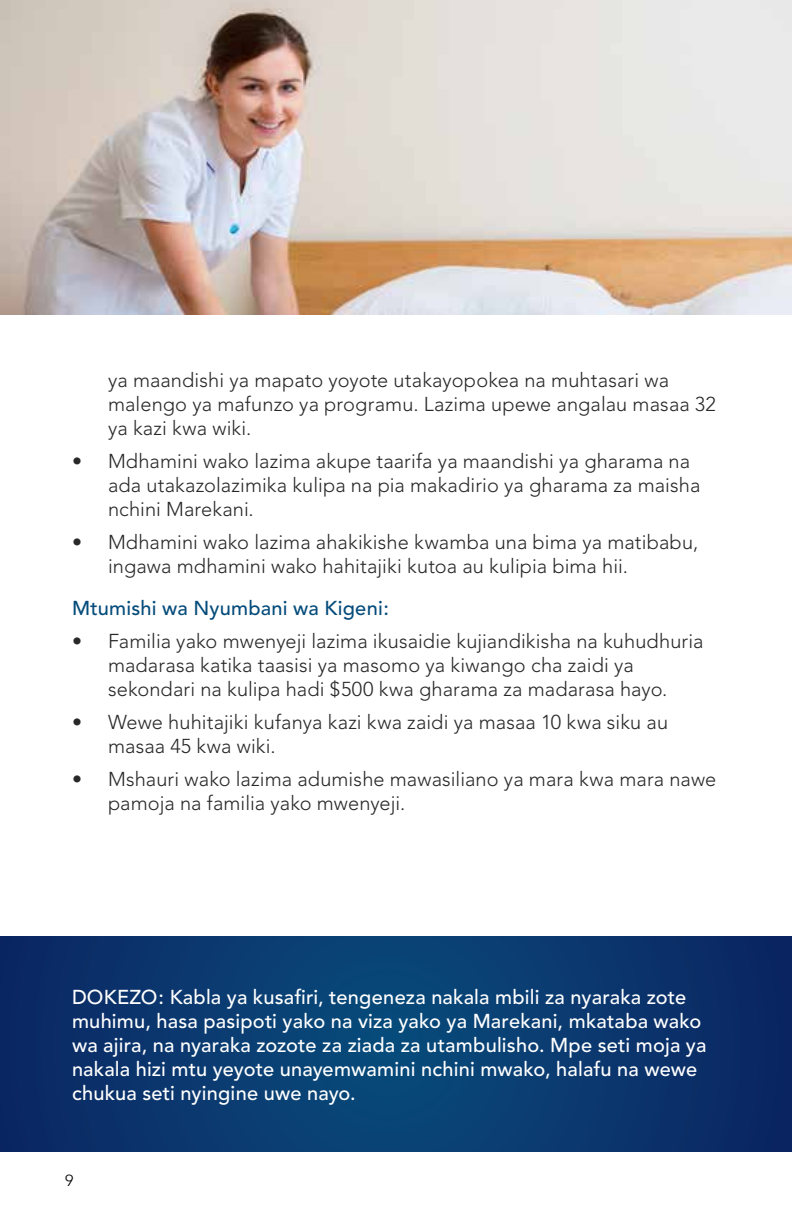
<style>
.page{position:relative;width:792px;height:1224px;background:#fff}
.page>*{position:absolute;margin:0;border:0;box-sizing:border-box;transform-origin:0 0}
.t1{font:300 20px/24px "Avenir";letter-spacing:.005em;color:#292829}
.t2{font:500 20px/24px "Avenir";letter-spacing:.01em;color:#fff}
.t3{font:500 20px "Avenir";letter-spacing:.01em;color:#054c7b}
.t4{font:300 16px "Avenir";color:#000}
</style>
<div class="page">
<svg style="left:0;top:936px;width:792px;height:216px;background:#0a376e"></svg>
<img style="left:0;top:0;width:792px;height:314px">
<p class="t1" style="left:108px;top:368px;width:609px">ya maandishi ya mapato yoyote utakayopokea na muhtasari wa malengo ya mafunzo ya programu. Lazima upewe angalau masaa 32 ya kazi kwa wiki.</p>
<p class="t1" style="left:108px;top:449px;width:594px;text-indent:-36px">• Mdhamini wako lazima akupe taarifa ya maandishi ya gharama na ada utakazolazimika kulipa na pia makadirio ya gharama za maisha nchini Marekani.</p>
<p class="t1" style="left:108px;top:530px;width:592px;text-indent:-36px">• Mdhamini wako lazima ahakikishe kwamba una bima ya matibabu, ingawa mdhamini wako hahitajiki kutoa au kulipia bima hii.</p>
<p class="t3" style="left:72px;top:596px;width:319px">Mtumishi wa Nyumbani wa Kigeni:</p>
<p class="t1" style="left:108px;top:629px;width:597px;text-indent:-36px">• Familia yako mwenyeji lazima ikusaidie kujiandikisha na kuhudhuria madarasa katika taasisi ya masomo ya kiwango cha zaidi ya sekondari na kulipa hadi $500 kwa gharama za madarasa hayo.</p>
<p class="t1" style="left:108px;top:710px;width:562px;text-indent:-36px">• Wewe huhitajiki kufanya kazi kwa zaidi ya masaa 10 kwa siku au masaa 45 kwa wiki.</p>
<p class="t1" style="left:108px;top:767px;width:610px;text-indent:-36px">• Mshauri wako lazima adumishe mawasiliano ya mara kwa mara nawe pamoja na familia yako mwenyeji.</p>
<p class="t2" style="left:72px;top:985px;width:636px">DOKEZO: Kabla ya kusafiri, tengeneza nakala mbili za nyaraka zote muhimu, hasa pasipoti yako na viza yako ya Marekani, mkataba wako wa ajira, na nyaraka zozote za ziada za utambulisho. Mpe seti moja ya nakala hizi mtu yeyote unayemwamini nchini mwako, halafu na wewe chukua seti nyingine uwe nayo.</p>
<p class="t4" style="left:65px;top:1171px;width:10px">9</p>
</div>
